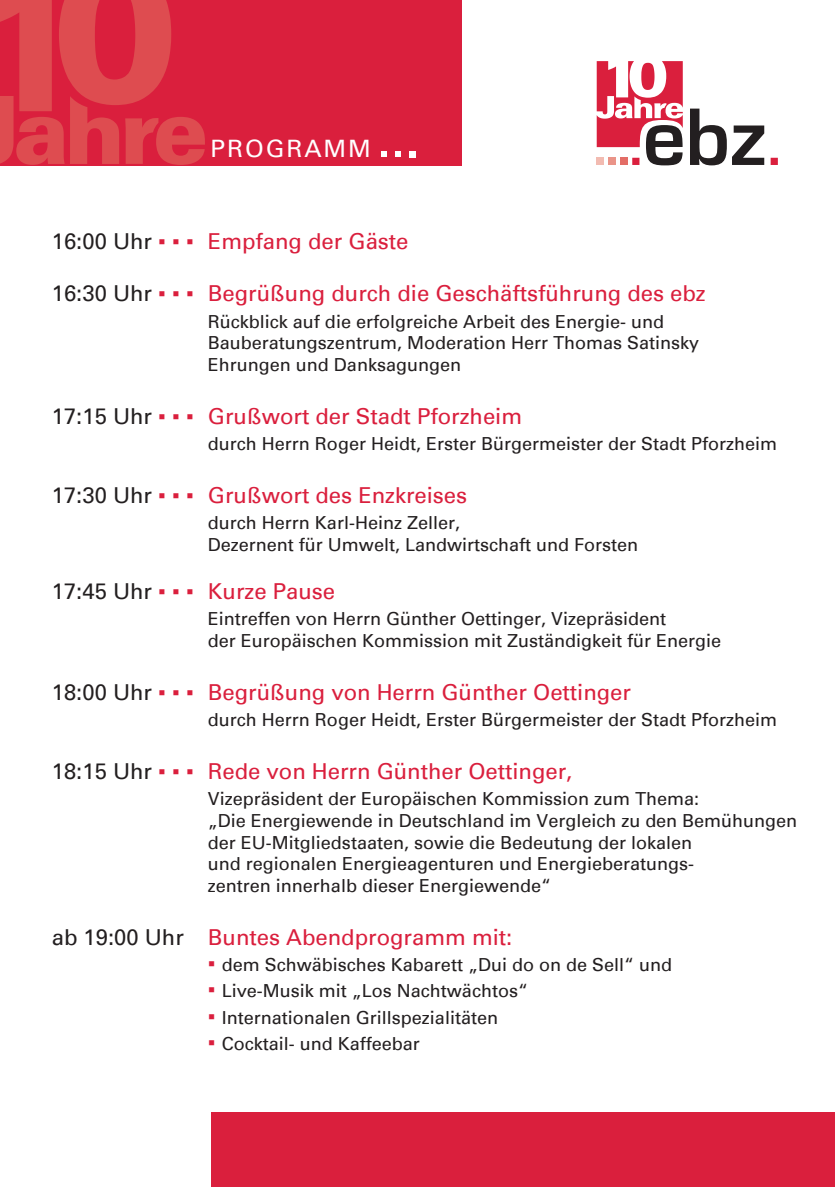
<style>
.page{position:relative;width:835px;height:1187px;background:#fff}
.page>*{position:absolute;margin:0;border:0;box-sizing:border-box;transform-origin:0 0}
.t1{font:24px "Univers";letter-spacing:.08em;color:#fff}
.t2{font:22px "Univers";color:#da1f3d}
.t3{font:18px/21.6px "Univers";color:#231f20}
.s1{color:#231f20}
.s2{font-family:"Arial"}
.s3{font-family:"Arial";font-size:22px;color:#da1f3d}
</style>
<div class="page">
<svg style="left:596px;top:61px;width:181px;height:104px"></svg>
<div style="left:0;top:0;width:461px;height:165px;background:#da1f3d"></div>
<svg style="left:381px;top:151px;width:6px;height:6px"></svg>
<svg style="left:395px;top:151px;width:6px;height:6px"></svg>
<svg style="left:409px;top:151px;width:6px;height:6px"></svg>
<div style="left:211px;top:1112px;width:624px;height:75px;background:#da1f3d"></div>
<svg style="left:0;top:0;width:205px;height:165px"></svg>
<h1 class="t1" style="left:211px;top:135px;width:162px">Programm</h1>
<p class="t2" style="left:52px;top:228px;width:358px"><span class="s1">16:00 Uhr</span> <span class="s2">▪ ▪ ▪</span> Empfang der Gäste</p>
<p class="t2" style="left:52px;top:280px;width:655px"><span class="s1">16:30 Uhr</span> <span class="s2">▪ ▪ ▪</span> Begrüßung durch die Geschäftsführung des ebz</p>
<p class="t3" style="left:208px;top:311px;width:493px">Rückblick auf die erfolgreiche Arbeit des Energie- und<br>Bauberatungszentrum, Moderation Herr Thomas Satinsky<br>Ehrungen und Danksagungen</p>
<p class="t2" style="left:52px;top:403px;width:472px"><span class="s1">17:15 Uhr</span> <span class="s2">▪ ▪ ▪</span> G rußwort der Stadt Pforzheim</p>
<p class="t3" style="left:208px;top:433px;width:571px">durch Herrn Roger Heidt, Erster Bürgermeister der Stadt Pforzheim</p>
<p class="t2" style="left:52px;top:482px;width:417px"><span class="s1">17:30 Uhr</span> <span class="s2">▪ ▪ ▪</span> G rußwort des Enzkreises</p>
<p class="t3" style="left:208px;top:512px;width:432px">durch Herrn Karl-Heinz Zeller,<br>Dezernent für Umwelt, Landwirtschaft und Forsten</p>
<p class="t2" style="left:52px;top:578px;width:285px"><span class="s1">17:45 Uhr</span> <span class="s2">▪ ▪ ▪</span> Kurze Pause</p>
<p class="t3" style="left:208px;top:608px;width:515px">Eintreffen von Herrn Günther Oettinger, Vizepräsident<br>der Europäischen Kommission mit Zuständigkeit für Energie</p>
<p class="t2" style="left:52px;top:679px;width:580px"><span class="s1">18:00 Uhr</span> <span class="s2">▪ ▪ ▪</span> Begrüßung von Herrn Günther Oettinger</p>
<p class="t3" style="left:208px;top:709px;width:571px">durch Herrn Roger Heidt, Erster Bürgermeister der Stadt Pforzheim</p>
<p class="t2" style="left:52px;top:758px;width:522px"><span class="s1">18:15 Uhr</span> <span class="s2">▪ ▪ ▪</span> Rede von Herrn Günther Oettinger,</p>
<p class="t3" style="left:208px;top:788px;width:590px">Vizepräsident der Europäischen Kommission zum Thema:<br>„Die Energiewende in Deutschland im Vergleich zu den Bemühungen der EU-M itgliedstaaten, sowie die Bedeutung der lokalen<br>und regionalen Energieagenturen und Energieberatungs-<br>zentren innerhalb dieser Energiewende“</p>
<p class="t2" style="left:52px;top:924px;width:462px"><span class="s1">ab 19:00 Uhr</span> Buntes Abendprogramm mit:</p>
<p class="t3" style="left:208px;top:954px;width:465px"><span class="s3">▪</span> dem Schwäbisches Kabarett „Dui do on de Sell“ und</p>
<p class="t3" style="left:208px;top:980px;width:321px"><span class="s3">▪</span> Live-Musik mit „Los Nachtwächtos“</p>
<p class="t3" style="left:208px;top:1007px;width:291px"><span class="s3">▪</span> Internationalen G rillspezialitäten</p>
<p class="t3" style="left:208px;top:1033px;width:213px"><span class="s3">▪</span> Cocktail- und Kaffeebar</p>
</div>
